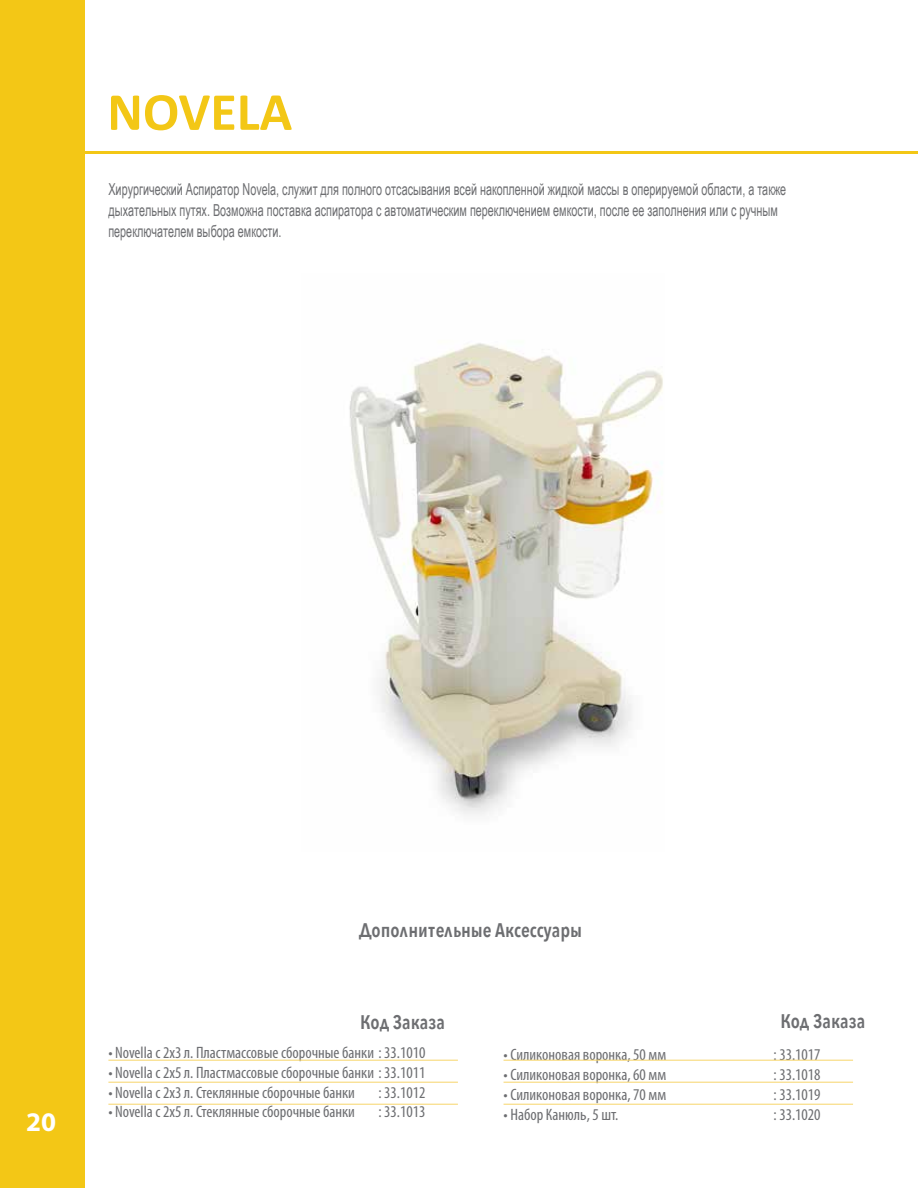
<style>
.page{position:relative;width:918px;height:1188px;background:#fff}
.page>*{position:absolute;margin:0;border:0;box-sizing:border-box;transform-origin:0 0}
.t1{font:700 54px "Calibri";color:#f3c716}
.t2{font:700 27px "Myriad Pro";color:#fff}
.t3{font:600 19.65px "Avenir Next Condensed";color:#6d6e71}
.t4{font:condensed 16.5px "Myriad Pro";color:#6d6e71}
.t5{font:16.5px/21px "Arial Narrow";color:#6d6e71;scale:.8 1}
</style>
<div class="page">
<hr style="left:0;top:151px;width:918px;height:3px;background:#f3c716">
<div style="left:0;top:0;width:85px;height:1188px;background:#f3c716"></div>
<img style="left:349px;top:343px;width:314px;height:473px">
<hr style="left:108px;top:1082px;width:350px;height:1px;background:#f7d56a">
<hr style="left:108px;top:1060px;width:350px;height:1px;background:#f7d56a">
<hr style="left:108px;top:1104px;width:350px;height:1px;background:#f7d56a">
<hr style="left:504px;top:1082px;width:349px;height:1px;background:#f7d56a">
<hr style="left:504px;top:1060px;width:349px;height:1px;background:#f7d56a">
<hr style="left:504px;top:1104px;width:349px;height:1px;background:#f7d56a">
<h1 class="t1" style="left:107px;top:74px;width:186px">NOVELA</h1>
<p class="t5" style="left:108px;top:178px;width:849px">Хирургический Аспиратор Novela, служит для полного отсасывания всей накопленной жидкой массы в оперируемой области, а также дыхательных путях. Возможна поставка аспиратора с автоматическим переключением емкости, после ее заполнения или с ручным переключателем выбора емкости.</p>
<h2 class="t2" style="left:26px;top:1104px;width:31px">20</h2>
<p class="t3" style="left:359px;top:913px;width:225px">Дополнительные Аксессуары</p>
<p class="t3" style="left:360px;top:1005px;width:86px">Код Заказа</p>
<p class="t3" style="left:780px;top:1004px;width:86px">Код Заказа</p>
<p class="t4" style="left:108px;top:1043px;width:319px">• Novella с 2x3 л. Пластмассовые сборочные банки : 33.1010</p>
<p class="t4" style="left:108px;top:1062px;width:319px">• Novella с 2x5 л. Пластмассовые сборочные банки : 33.1011</p>
<p class="t4" style="left:108px;top:1082px;width:248px">• Novella с 2x3 л. Стеклянные сборочные банки</p>
<p class="t4" style="left:378px;top:1082px;width:49px">: 33.1012</p>
<p class="t4" style="left:108px;top:1102px;width:248px">• Novella с 2x5 л. Стеклянные сборочные банки</p>
<p class="t4" style="left:378px;top:1102px;width:49px">: 33.1013</p>
<p class="t4" style="left:504px;top:1045px;width:164px">• Cиликоновая воронка, 50 мм</p>
<p class="t4" style="left:774px;top:1045px;width:49px">: 33.1017</p>
<p class="t4" style="left:504px;top:1065px;width:164px">• Cиликоновая воронка, 60 мм</p>
<p class="t4" style="left:774px;top:1065px;width:49px">: 33.1018</p>
<p class="t4" style="left:504px;top:1084px;width:164px">• Cиликоновая воронка, 70 мм</p>
<p class="t4" style="left:774px;top:1084px;width:49px">: 33.1019</p>
<p class="t4" style="left:504px;top:1104px;width:116px">• Набор Канюль, 5 шт.</p>
<p class="t4" style="left:774px;top:1104px;width:49px">: 33.1020</p>
</div>
